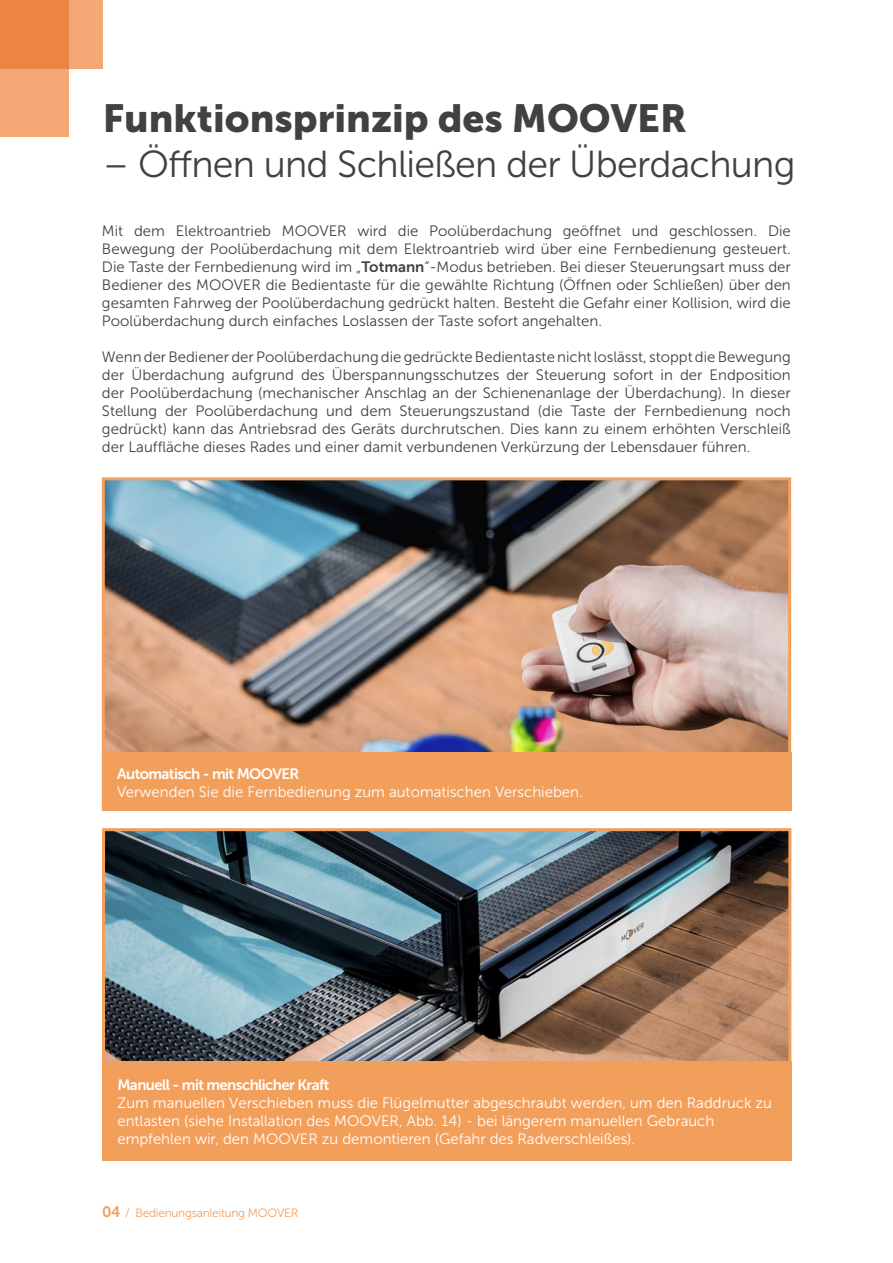
<style>
.page{position:relative;width:893px;height:1263px;background:#fff}
.page>*{position:absolute;margin:0;border:0;box-sizing:border-box;transform-origin:0 0}
.t1{font:39px "Museo Sans 900";color:#414042}
.t2{font:37.5px "Museo Sans 300";letter-spacing:-.02em;color:#414042}
.t3{font:15px/18px "Museo Sans 300";color:#414042;text-align:justify}
.t4{font:15px/18px "Museo Sans 300";color:#fff}
.t5{font:15px "Museo Sans 700";letter-spacing:-.04em;color:#fff}
.t6{font:12px "Museo Sans 300";letter-spacing:-.025em;color:#f39f5c}
.s1{font-family:"Museo Sans 700"}
.s2{font-family:"Museo Sans 700";font-size:15px}
</style>
<div class="page">
<div style="left:0;top:0;width:103px;height:68px;background:#f3a875"></div>
<svg style="left:0;top:0;width:69px;height:137px;background:#ef955d"></svg>
<img style="left:101px;top:477px;width:691px;height:334px">
<img style="left:102px;top:828px;width:690px;height:333px">
<div style="left:102px;top:752px;width:689px;height:58px;background:#f39f5c"></div>
<div style="left:102px;top:1061px;width:689px;height:100px;background:#f39f5c"></div>
<h1 class="t1" style="left:103px;top:96px;width:585px">Funktionsprinzip des MOOVER</h1>
<h2 class="t2" style="left:103px;top:144px;width:694px">– Öffnen und Schließen der Überdachung</h2>
<p class="t3" style="left:102px;top:222px;width:690px">Mit dem Elektroantrieb MOOVER wird die Poolüberdachung geöffnet und geschlossen. Die Bewegung der Poolüberdachung mit dem Elektroantrieb wird über eine Fernbedienung gesteuert.<br>Die Taste der Fernbedienung wird im „<span class="s1">Totmann</span>“-Modus betrieben. Bei dieser Steuerungsart muss der Bediener des MOOVER die Bedientaste für die gewählte Richtung (Öffnen oder Schließen) über den gesamten Fahrweg der Poolüberdachung gedrückt halten. Besteht die Gefahr einer Kollision, wird die Poolüberdachung durch einfaches Loslassen der Taste sofort angehalten.</p>
<p class="t3" style="left:102px;top:348px;width:690px">Wenn der Bediener der Poolüberdachung die gedrückte Bedientaste nicht loslässt, stoppt die Bewegung der Überdachung aufgrund des Überspannungsschutzes der Steuerung sofort in der Endposition der Poolüberdachung (mechanischer Anschlag an der Schienenanlage der Überdachung). In dieser Stellung der Poolüberdachung und dem Steuerungszustand (die Taste der Fernbedienung noch gedrückt) kann das Antriebsrad des Geräts durchrutschen. Dies kann zu einem erhöhten Verschleiß der Lauffläche dieses Rades und einer damit verbundenen Verkürzung der Lebensdauer führen.</p>
<p class="t5" style="left:117px;top:765px;width:184px">Automatisch - mit MOOVER</p>
<p class="t4" style="left:117px;top:782px;width:467px">Verwenden Sie die Fernbedienung zum automatischen Verschieben.</p>
<p class="t5" style="left:117px;top:1077px;width:214px">Manuell - mit menschlicher Kraft</p>
<p class="t4" style="left:117px;top:1094px;width:656px">Zum manuellen Verschieben muss die Flügelmutter abgeschraubt werden, um den Raddruck zu entlasten (siehe Installation des MOOVER, Abb. 14) - bei längerem manuellen Gebrauch empfehlen wir, den MOOVER zu demontieren (Gefahr des Radverschleißes).</p>
<p class="t6" style="left:102px;top:1206px;width:198px"><span class="s2">04</span> / Bedienungsanleitung MOOVER</p>
</div>
